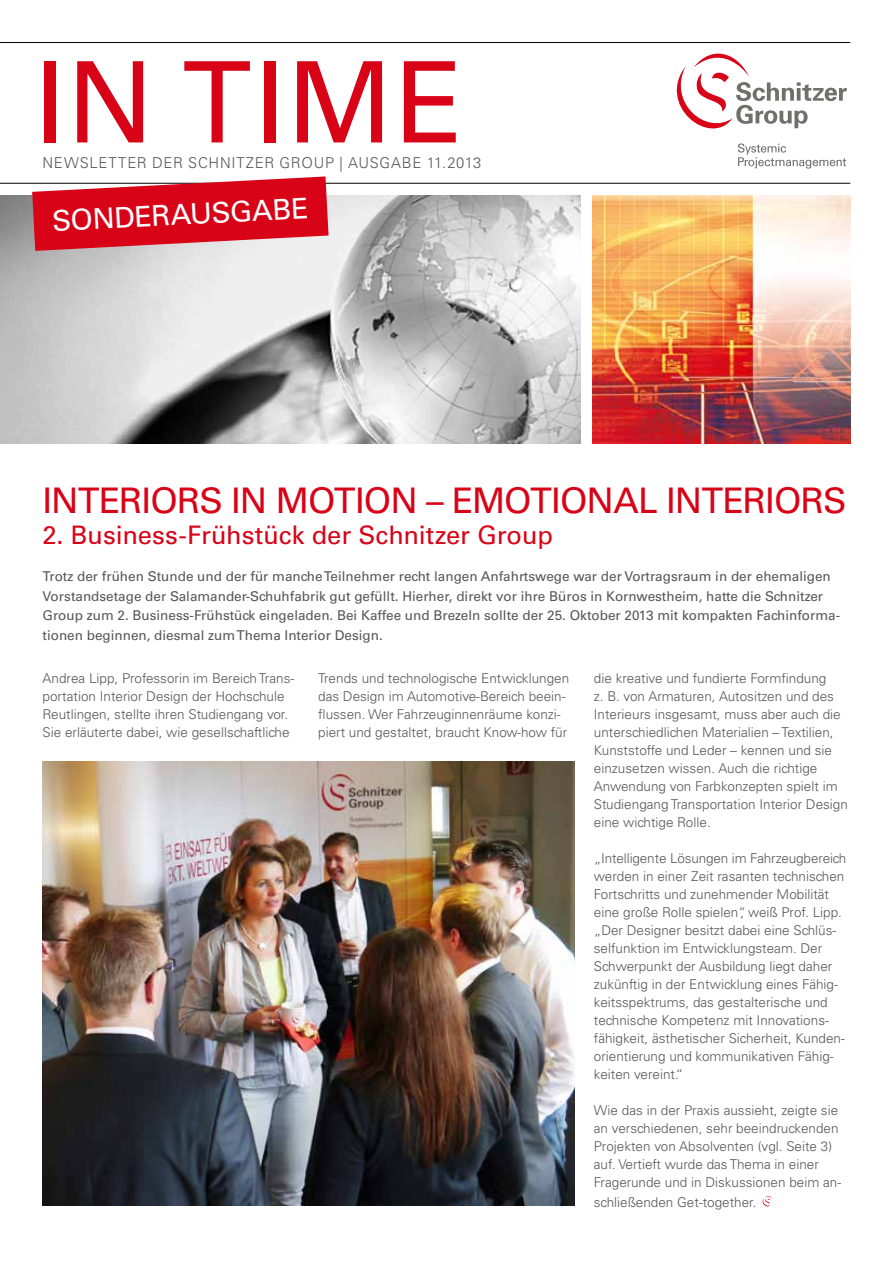
<style>
.page{position:relative;width:893px;height:1263px;background:#fff}
.page>*{position:absolute;margin:0;border:0;box-sizing:border-box;transform-origin:0 0}
.t1{font:500 112.5px "Univers CE";letter-spacing:.015em;color:#d90317}
.t2{font:500 35.25px "Univers CE";letter-spacing:-.025em;color:#d90317}
.t3{font:500 28.5px "Univers CE";color:#fff}
.t4{font:500 25.5px "Univers CE";letter-spacing:-.005em;color:#d90317}
.t5{font:300 15px "Univers";letter-spacing:.05em;color:#565656}
.t6{font:300 13.5px/18px "Univers";color:#565656}
.t7{font:500 13.5px/19.5px "Univers CE";color:#565656}
</style>
<div class="page">
<img style="left:592px;top:195px;width:258px;height:249px">
<svg style="left:677px;top:54px;width:170px;height:115px"></svg>
<hr style="left:0;top:183px;width:850px;height:1px;background:#000">
<hr style="left:0;top:42px;width:850px;height:1px;background:#000">
<img style="left:0;top:196px;width:580px;height:248px">
<svg style="left:762px;top:1196px;width:11px;height:11px"></svg>
<img style="left:43px;top:761px;width:532px;height:444px">
<svg style="left:32px;top:176px;width:297px;height:75px;background:#dc3544"></svg>
<h1 class="t1" style="left:34px;top:37px;width:432px">in Time</h1>
<p class="t5" style="left:43px;top:154px;width:440px">Newsletter der Schn itzer Group | Ausgabe 11.2013</p>
<h3 class="t3" style="left:113px;top:201px;width:196px;rotate:-3deg">DERA USGABE</h3>
<h2 class="t2" style="left:43px;top:480px;width:805px">interiors in motion – emotional interiors</h2>
<h3 class="t4" style="left:43px;top:520px;width:512px">2. Business-Frühstück der Schnitzer Group</h3>
<p class="t7" style="left:43px;top:567px;width:798px">Trotz der frühen Stunde und der für manche Teilnehmer recht langen Anfahrtswege war der Vortragsraum in der ehemaligen Vorstandsetage der Salamander-Schuhfabrik gut gefüllt. Hierher, direkt vor ihre Büros in Kornwestheim, hatte die Schnitzer Group zum 2. Business-Frühstück eingeladen. Bei Kaffee und Brezeln sollte der 25. Oktober 2013 mit kompakten Fachinforma&shy;tionen beginnen, diesmal zum Thema I nterior Design.</p>
<p class="t6" style="left:43px;top:669px;width:253px">Andrea Lipp, Professorin im Bereich Trans&shy;portation I nterior Design der Hochschule Reutlingen, stellte ihren Studiengang vor.<br>Sie erläuterte dabei, wie gesellschaftliche</p>
<p class="t6" style="left:318px;top:669px;width:253px">Trends und technologische Entwicklungen das Design im Automotive-Bereich beein&shy;flussen. Wer Fahrzeuginnenräume konzi&shy;piert und gestaltet, braucht Know-how für</p>
<p class="t6" style="left:594px;top:669px;width:256px">die kreative und fundierte Formfindung<br>z. B. von Armaturen, Autositzen und des<br>I nterieurs insgesamt, muss aber auch die unterschiedlichen Materialien – Textilien, Kunststoffe und Leder – kennen und sie einzusetzen wissen. Auch die richtige Anwendung von Farbkonzepten spielt im Studiengang Transportation I nterior Design eine wichtige Rolle.</p>
<p class="t6" style="left:594px;top:849px;width:254px">„I ntelligente Lösungen im Fahrzeugbereich werden in einer Zeit rasanten technischen Fortschritts und zunehmender Mobilität eine große Rolle spielen“, weiß Prof. Lipp. „Der Designer besitzt dabei eine Schlüs&shy;selfunktion im Entwicklungsteam. Der Schwerpunkt der Ausbildung liegt daher zukünftig in der Entwicklung eines Fähig&shy;keitsspektrums, das gestalterische und technische Kompetenz mit I nnovations&shy;fähigkeit, ästhetischer Sicherheit, Kunden&shy;orientierung und kommunikativen Fähig&shy;keiten vereint.“</p>
<p class="t6" style="left:594px;top:1101px;width:247px">Wie das in der Praxis aussieht, zeigte sie an verschiedenen, sehr beeindruckenden Projekten von Absolventen (vgl. Seite 3) auf. Vertieft wurde das Thema in einer Fragerunde und in Diskussionen beim an--</p>
<p class="t6" style="left:594px;top:1193px;width:164px">schließenden Get-together.</p>
</div>
